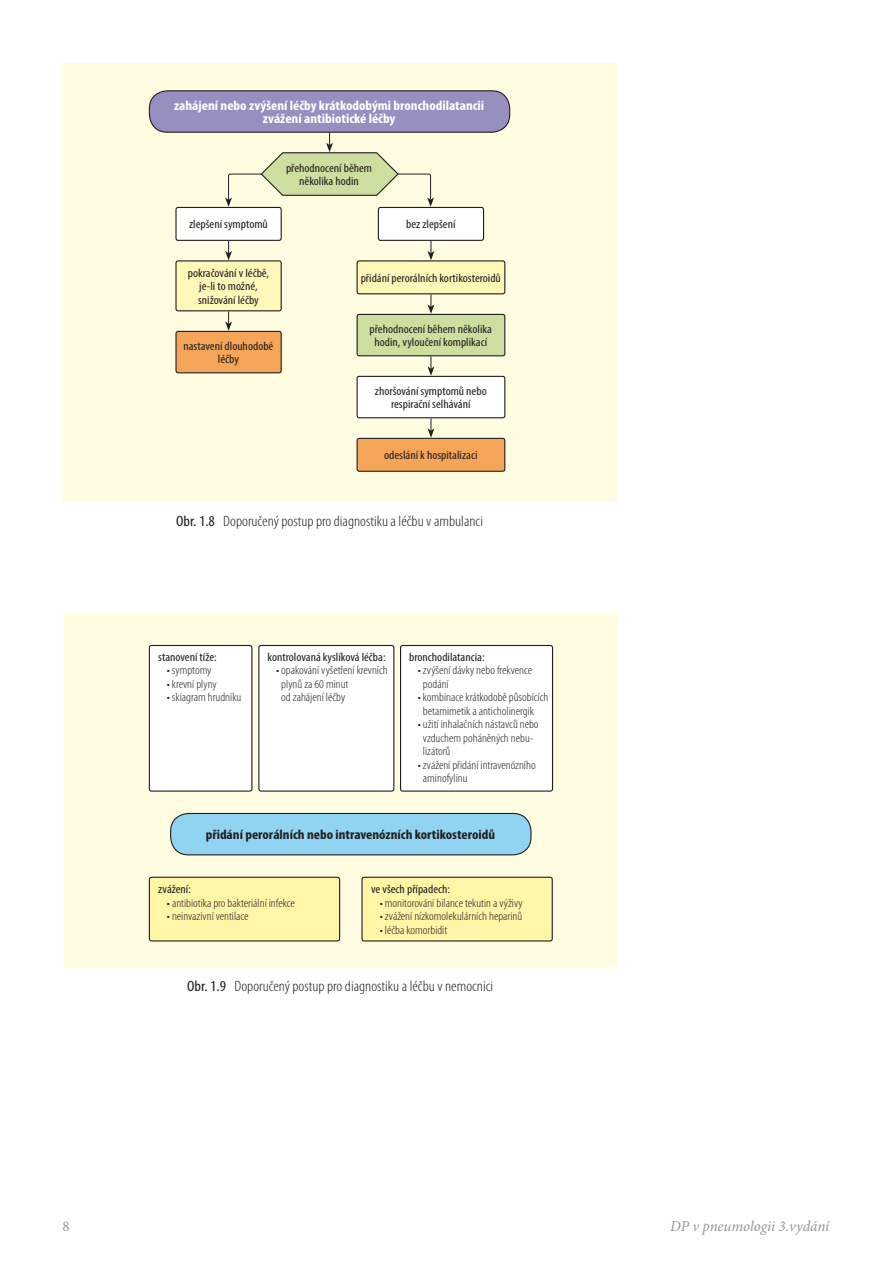
<style>
.page{position:relative;width:893px;height:1263px;background:#fff}
.page>*{position:absolute;margin:0;border:0;box-sizing:border-box;transform-origin:0 0}
.t1{font:300 condensed 15px "Myriad Pro";color:#231f20;scale:1.1 1}
.t2{font:italic 15px "Minion Pro";letter-spacing:-.005em;color:#949699}
.t3{font:15px "Minion Pro";color:#949699}
.t4{font:700 condensed 13.5px/13.5px "Myriad Pro";color:#fff;text-align:center;scale:1.1 1}
.t5{font:700 condensed 13.5px "Myriad Pro";color:#231f20;scale:1.1 1}
.t6{font:300 condensed 12px/13.5px "Myriad Pro";color:#231f20;scale:1.1 1}
.t7{font:condensed 12px/13.5px "Myriad Pro";color:#231f20;text-align:center;scale:1.1 1}
.s1{font-weight:400}
</style>
<div class="page">
<div style="left:62px;top:64px;width:555px;height:438px;background:#fffce2"></div>
<div style="left:149px;top:91px;width:361px;height:41px;background:#978fc0;border-radius:18px"></div>
<div style="left:149px;top:90px;width:361px;height:43px;border:1px solid #231f20;border-radius:18px"></div>
<div style="left:176px;top:261px;width:105px;height:50px;background:#fff8b9;border-radius:2px"></div>
<div style="left:175px;top:260px;width:107px;height:51px;border:1px solid #231f20;border-radius:2px"></div>
<div style="left:357px;top:261px;width:148px;height:33px;background:#fff8b9;border-radius:2px"></div>
<div style="left:357px;top:260px;width:148px;height:34px;border:1px solid #231f20;border-radius:2px"></div>
<div style="left:176px;top:331px;width:105px;height:42px;background:#f5a558;border-radius:2px"></div>
<div style="left:175px;top:331px;width:107px;height:42px;border:1px solid #231f20;border-radius:2px"></div>
<div style="left:357px;top:314px;width:148px;height:42px;background:#cddfa0;border-radius:2px"></div>
<div style="left:357px;top:314px;width:148px;height:42px;border:1px solid #231f20;border-radius:2px"></div>
<div style="left:357px;top:376px;width:148px;height:42px;background:#fff;border-radius:2px"></div>
<div style="left:357px;top:376px;width:148px;height:42px;border:1px solid #231f20;border-radius:2px"></div>
<div style="left:357px;top:438px;width:148px;height:33px;background:#f5a558;border-radius:2px"></div>
<div style="left:357px;top:438px;width:148px;height:34px;border:1px solid #231f20;border-radius:2px"></div>
<div style="left:176px;top:207px;width:105px;height:33px;background:#fff;border-radius:2px"></div>
<div style="left:175px;top:207px;width:107px;height:34px;border:1px solid #231f20;border-radius:2px"></div>
<div style="left:378px;top:207px;width:106px;height:33px;background:#fff;border-radius:2px"></div>
<div style="left:378px;top:207px;width:106px;height:34px;border:1px solid #231f20;border-radius:2px"></div>
<svg style="left:225px;top:241px;width:7px;height:19px"></svg>
<svg style="left:427px;top:241px;width:7px;height:19px"></svg>
<svg style="left:225px;top:311px;width:7px;height:20px"></svg>
<svg style="left:427px;top:294px;width:7px;height:20px"></svg>
<svg style="left:427px;top:356px;width:7px;height:20px"></svg>
<svg style="left:427px;top:418px;width:7px;height:20px"></svg>
<svg style="left:225px;top:133px;width:209px;height:74px"></svg>
<div style="left:64px;top:614px;width:553px;height:353px;background:#fffce2"></div>
<div style="left:171px;top:813px;width:360px;height:42px;background:#91d4f2;border-radius:18px"></div>
<div style="left:170px;top:813px;width:361px;height:42px;border:1px solid #231f20;border-radius:18px"></div>
<div style="left:149px;top:877px;width:191px;height:64px;background:#fff6a7;border-radius:2px"></div>
<div style="left:149px;top:877px;width:191px;height:64px;border:1px solid #231f20;border-radius:2px"></div>
<div style="left:362px;top:877px;width:190px;height:64px;background:#fff6a7;border-radius:2px"></div>
<div style="left:361px;top:877px;width:192px;height:64px;border:1px solid #231f20;border-radius:2px"></div>
<div style="left:149px;top:645px;width:103px;height:146px;background:#fff;border-radius:2px"></div>
<div style="left:149px;top:645px;width:103px;height:147px;border:1px solid #231f20;border-radius:2px"></div>
<div style="left:401px;top:645px;width:151px;height:146px;background:#fff;border-radius:2px"></div>
<div style="left:400px;top:645px;width:153px;height:147px;border:1px solid #231f20;border-radius:2px"></div>
<div style="left:259px;top:645px;width:135px;height:146px;background:#fff;border-radius:2px"></div>
<div style="left:258px;top:645px;width:136px;height:147px;border:1px solid #231f20;border-radius:2px"></div>
<p class="t4" style="left:174px;top:98px;width:284px">zahájení nebo zvýšení léčby krátkodobými bronchodilatancii zvážení antibiotické léčby</p>
<p class="t7" style="left:286px;top:161px;width:80px">přehodnocení během několika hodin</p>
<p class="t7" style="left:189px;top:218px;width:73px">zlepšení symptomů</p>
<p class="t7" style="left:406px;top:218px;width:46px">bez zlepšení</p>
<p class="t7" style="left:188px;top:266px;width:75px">pokračování v léčbě, je-li to možné, snižování léčby</p>
<p class="t7" style="left:361px;top:271px;width:129px">přidání perorálních kortikosteroidů</p>
<p class="t7" style="left:183px;top:339px;width:83px">nastavení dlouhodobé léčby</p>
<p class="t7" style="left:370px;top:322px;width:113px">přehodnocení během několika hodin, vyloučení komplikací</p>
<p class="t7" style="left:375px;top:384px;width:103px">zhoršování symptomů nebo respirační selhávání</p>
<p class="t7" style="left:384px;top:448px;width:86px">odeslání k hospitalizaci</p>
<p class="t1" style="left:176px;top:513px;width:280px"><span class="s1">Obr. 1.8</span> Doporučený postup pro diagnostiku a léčbu vambulanci</p>
<p class="t7" style="left:158px;top:650px;width:55px">stanovení tíže:</p>
<p class="t6" style="left:167px;top:664px;width:42px">• symptomy</p>
<p class="t6" style="left:167px;top:677px;width:47px">• krevní plyny</p>
<p class="t6" style="left:167px;top:691px;width:69px">• skiagram hrudníku</p>
<p class="t7" style="left:268px;top:650px;width:109px">kontrolovaná kyslíková léčba:</p>
<p class="t6" style="left:281px;top:664px;width:98px;text-indent:-5px">• opakování vyšetření krevních plynů za60 minut odzahájení léčby</p>
<p class="t7" style="left:409px;top:650px;width:70px">bronchodilatancia:</p>
<p class="t6" style="left:423px;top:664px;width:101px;text-indent:-5px">• zvýšení dávky nebo frekvence podání</p>
<p class="t6" style="left:423px;top:691px;width:116px;text-indent:-5px">• kombinace krátkodobě působících betamimetik a anticholinergik</p>
<p class="t6" style="left:423px;top:718px;width:107px;text-indent:-5px">• užití inhalačních nástavců nebo vzduchem poháněných nebu&shy;lizátorů</p>
<p class="t6" style="left:423px;top:758px;width:104px;text-indent:-5px">• zvážení přidání intravenózního aminofylinu</p>
<p class="t5" style="left:206px;top:826px;width:265px">přidání perorálních nebo intravenózních kortikosteroidů</p>
<p class="t7" style="left:158px;top:882px;width:31px">zvážení:</p>
<p class="t6" style="left:167px;top:896px;width:118px">• antibiotika pro bakteriální infekce</p>
<p class="t6" style="left:167px;top:910px;width:76px">• neinvazivní ventilace</p>
<p class="t7" style="left:371px;top:882px;width:73px">ve všech případech:</p>
<p class="t6" style="left:380px;top:896px;width:131px">• monitorování bilance tekutin avýživy</p>
<p class="t6" style="left:380px;top:910px;width:131px">• zvážení nízkomolekulárních heparinů</p>
<p class="t6" style="left:380px;top:923px;width:63px">• léčba komorbidit</p>
<p class="t1" style="left:187px;top:978px;width:280px"><span class="s1">Obr. 1.9</span> Doporučený postup pro diagnostiku a léčbu vnemocnici</p>
<p class="t3" style="left:62px;top:1216px;width:9px">8</p>
<p class="t2" style="left:670px;top:1216px;width:160px">DP v pneumologii 3.vydání</p>
</div>
